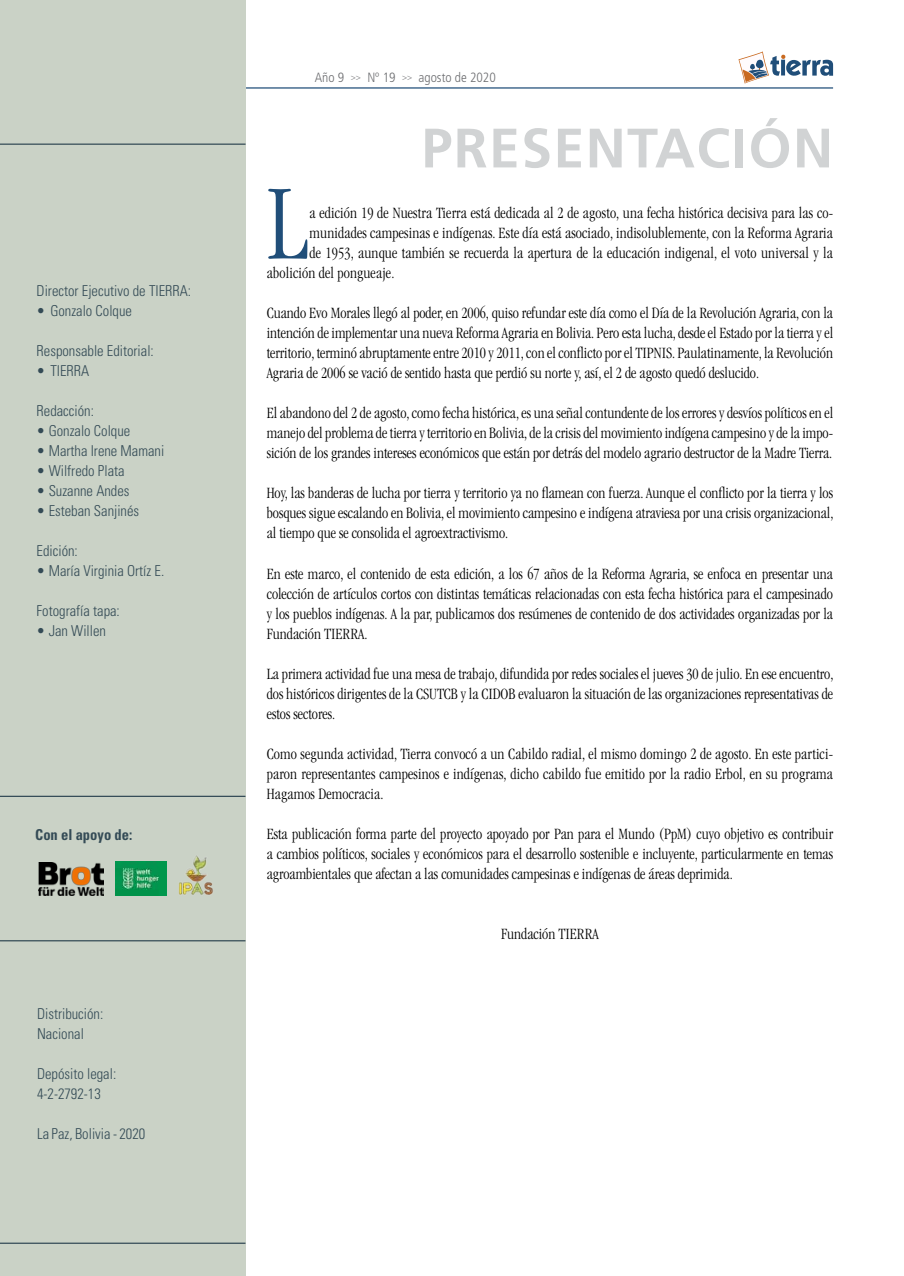
<style>
.page{position:relative;width:904px;height:1276px;background:#fff}
.page>*{position:absolute;margin:0;border:0;box-sizing:border-box;transform-origin:0 0}
.t1{font:300 condensed 110.38px "ITC Garamond Std";color:#204e79}
.t2{font:700 55.5px "Frutiger LT Std";letter-spacing:.025em;color:#d1d3d4}
.t3{font:300 condensed 16.25px/20px "ITC Garamond Std";letter-spacing:.005em;color:#000;text-align:justify}
.t4{font:300 condensed 15px/20px "Univers LT Std";color:#344b56}
.t5{font:700 condensed 15px "Univers LT Std";color:#344b56}
.t6{font:300 condensed 13.38px "Frutiger LT Std";color:#6d6e71}
</style>
<div class="page">
<svg style="left:738px;top:51px;width:95px;height:33px"></svg>
<hr style="left:71px;top:87px;width:762px;height:2px;background:#204e79">
<div style="left:0;top:0;width:245px;height:1276px;background:#cad2c6"></div>
<hr style="left:0;top:144px;width:245px;height:1px;background:#344b56">
<hr style="left:0;top:795px;width:245px;height:2px;background:#344b56">
<hr style="left:0;top:940px;width:245px;height:1px;background:#344b56">
<hr style="left:0;top:1242px;width:245px;height:1px;background:#344b56">
<img style="left:179px;top:855px;width:34px;height:40px">
<img style="left:115px;top:861px;width:51px;height:34px">
<img style="left:38px;top:862px;width:66px;height:34px">
<p class="t4" style="left:37px;top:280px;width:156px">Director Ejecutivo de TIERRA:</p>
<p class="t4" style="left:37px;top:300px;width:97px">• Gonzalo Colque</p>
<p class="t4" style="left:37px;top:340px;width:119px">Responsable Editorial:</p>
<p class="t4" style="left:37px;top:360px;width:54px">• TIERRA</p>
<p class="t4" style="left:37px;top:400px;width:59px">Redacción:</p>
<p class="t4" style="left:37px;top:420px;width:95px">• Gonzalo Colque</p>
<p class="t4" style="left:37px;top:440px;width:129px">• Martha Irene Mamani</p>
<p class="t4" style="left:37px;top:460px;width:89px">• Wilfredo Plata</p>
<p class="t4" style="left:37px;top:480px;width:94px">• Suzanne Andes</p>
<p class="t4" style="left:37px;top:500px;width:104px">• Esteban Sanjinés</p>
<p class="t4" style="left:37px;top:540px;width:43px">Edición:</p>
<p class="t4" style="left:37px;top:560px;width:129px">• María Virginia Ortíz E.</p>
<p class="t4" style="left:37px;top:600px;width:85px">Fotografía tapa:</p>
<p class="t4" style="left:37px;top:620px;width:71px">• Jan Willen</p>
<p class="t5" style="left:35px;top:825px;width:98px">Con el apoyo de:</p>
<p class="t4" style="left:37px;top:1004px;width:68px">Distribución:<br>Nacional</p>
<p class="t4" style="left:37px;top:1064px;width:81px">Depósito legal:<br>4-2-2792-13</p>
<p class="t4" style="left:37px;top:1124px;width:110px">La Paz, Bolivia - 2020</p>
<p class="t6" style="left:315px;top:70px;width:182px">Año 9 <sup>&gt;&gt;</sup> Nº 19 <sup>&gt;&gt;</sup> agosto de 2020</p>
<h2 class="t2" style="left:421px;top:115px;width:413px">PRESENTACIÓN</h2>
<h1 class="t1" style="left:267px;top:162px;width:43px">L</h1>
<p class="t3" style="left:309px;top:203px;width:525px">a edición 19 de Nuestra Tierra está dedicada al 2 de agosto, una fecha histórica decisiva para las co-</p>
<p class="t3" style="left:309px;top:223px;width:525px">munidades campesinas e indígenas. Este día está asociado, indisolublemente, con la Reforma Agraria</p>
<p class="t3" style="left:309px;top:243px;width:525px">de 1953, aunque también se recuerda la apertura de la educación indigenal, el voto universal y la</p>
<p class="t3" style="left:267px;top:263px;width:129px">abolición del pongueaje.</p>
<p class="t3" style="left:267px;top:303px;width:568px">Cuando Evo Morales llegó al poder, en 2006, quiso refundar este día como el Día de la Revolución Agraria, con la intención de implementar una nueva Reforma Agraria en Bolivia. Pero esta lucha, desde el Estado por la tierra y el territorio, terminó abruptamente entre 2010 y 2011, con el conflicto por el TIPNIS. Paulatinamente, la Revolución Agraria de 2006 se vació de sentido hasta que perdió su norte y, así, el 2 de agosto quedó deslucido.</p>
<p class="t3" style="left:267px;top:403px;width:568px">El abandono del 2 de agosto, como fecha histórica, es una señal contundente de los errores y desvíos políticos en el manejo del problema de tierra y territorio en Bolivia, de la crisis del movimiento indígena campesino y de la impo&shy;sición de los grandes intereses económicos que están por detrás del modelo agrario destructor de la Madre Tierra.</p>
<p class="t3" style="left:267px;top:483px;width:568px">Hoy, las banderas de lucha por tierra y territorio ya no flamean con fuerza. Aunque el conflicto por la tierra y los bosques sigue escalando en Bolivia, el movimiento campesino e indígena atraviesa por una crisis organizacional, al tiempo que se consolida el agroextractivismo.</p>
<p class="t3" style="left:267px;top:563px;width:568px">En este marco, el contenido de esta edición, a los 67 años de la Reforma Agraria, se enfoca en presentar una colección de artículos cortos con distintas temáticas relacionadas con esta fecha histórica para el campesinado y los pueblos indígenas. A la par, publicamos dos resúmenes de contenido de dos actividades organizadas por la Fundación TIERRA.</p>
<p class="t3" style="left:267px;top:663px;width:568px">La primera actividad fue una mesa de trabajo, difundida por redes sociales el jueves 30 de julio. En ese encuentro, dos históricos dirigentes de la CSUTCB y la CIDOB evaluaron la situación de las organizaciones representativas de estos sectores.</p>
<p class="t3" style="left:267px;top:743px;width:568px">Como segunda actividad, Tierra convocó a un Cabildo radial, el mismo domingo 2 de agosto. En este partici&shy;paron representantes campesinos e indígenas, dicho cabildo fue emitido por la radio Erbol, en su programa Hagamos Democracia.</p>
<p class="t3" style="left:267px;top:823px;width:568px">Esta publicación forma parte del proyecto apoyado por Pan para el Mundo (PpM) cuyo objetivo es contribuir a cambios políticos, sociales y económicos para el desarrollo sostenible e incluyente, particularmente en temas agroambientales que afectan a las comunidades campesinas e indígenas de áreas deprimida.</p>
<p class="t3" style="left:501px;top:923px;width:99px">Fundación TIERRA</p>
</div>
